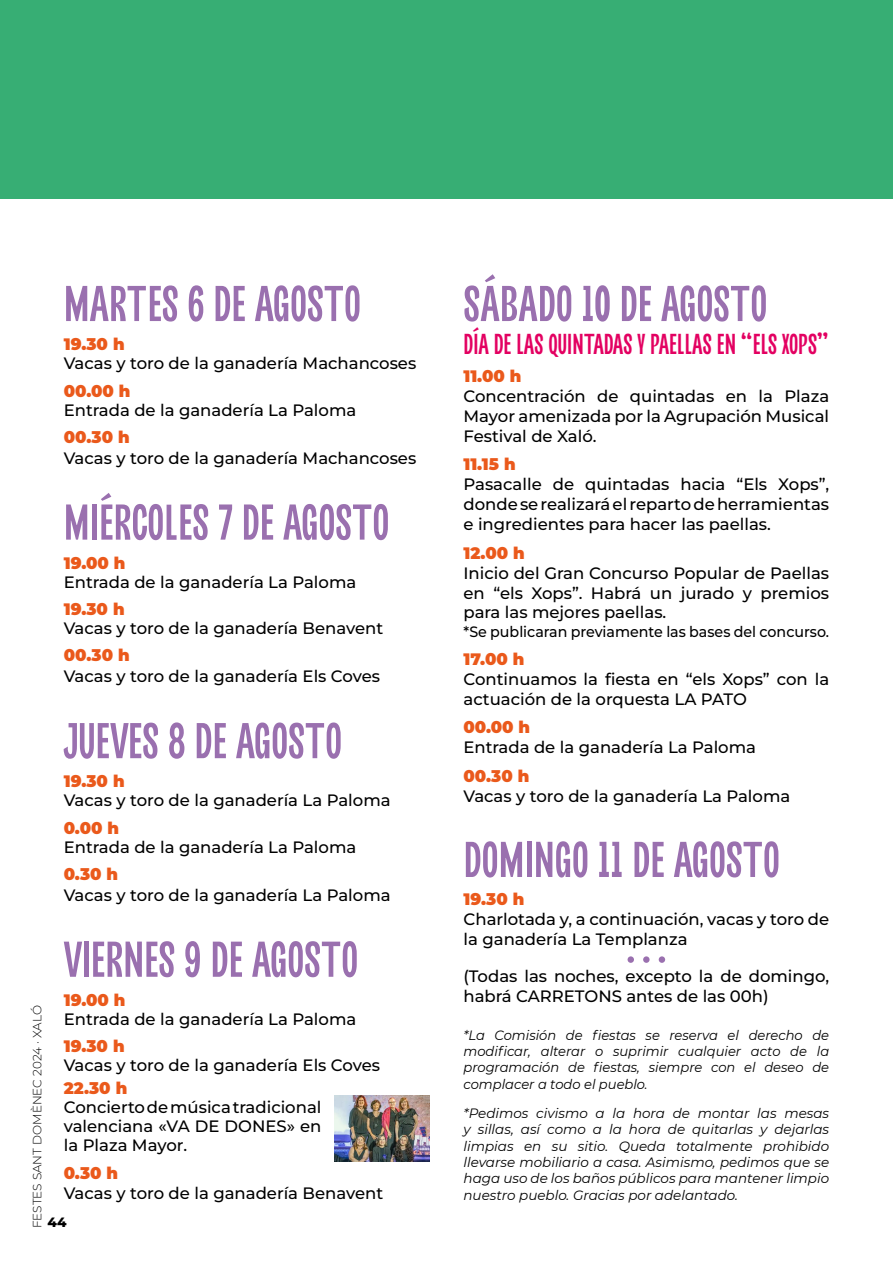
<style>
.page{position:relative;width:893px;height:1263px;background:#fff}
.page>*{position:absolute;margin:0;border:0;box-sizing:border-box;transform-origin:0 0}
.t1{font:condensed 55.5px "Barosans";color:#9a70af}
.t2{font:condensed 31.5px "Barosans";color:#e30061;scale:.96 1}
.t3{font:100 16.5px/20px "Montserrat";color:#000;text-align:justify}
.t4{font:900 16.5px "Montserrat";color:#ea591b}
.t5{font:100 15px "Montserrat";color:#000;scale:.95 1}
.t6{font:italic 13.5px/16.4px "Montserrat";color:#000;text-align:justify}
.t7{font:100 13.5px "Montserrat";color:#000}
.t8{font:300 12px "Montserrat";color:#000}
</style>
<div class="page">
<div style="left:0;top:0;width:893px;height:199px;background:#37ae74"></div>
<img style="left:334px;top:1096px;width:95px;height:65px">
<div style="left:628px;top:956px;width:6px;height:7px;background:#9a70af;border-radius:50%"></div>
<div style="left:643px;top:956px;width:7px;height:7px;background:#9a70af;border-radius:50%"></div>
<div style="left:659px;top:956px;width:6px;height:7px;background:#9a70af;border-radius:50%"></div>
<h1 class="t1" style="left:64px;top:273px;width:299px">MARTES 6 DE AGOSTO</h1>
<p class="t4" style="left:64px;top:332px;width:62px">19.30 h</p>
<p class="t3" style="left:64px;top:353px;width:354px">Vacas y toro de la ganadería Machancoses</p>
<p class="t4" style="left:64px;top:378px;width:68px">00.00 h</p>
<p class="t3" style="left:64px;top:399px;width:294px">Entrada de la ganadería La Paloma</p>
<p class="t4" style="left:64px;top:425px;width:67px">00.30 h</p>
<p class="t3" style="left:64px;top:447px;width:354px">Vacas y toro de la ganadería Machancoses</p>
<h1 class="t1" style="left:64px;top:491px;width:327px">MIÉRCOLES 7 DE AGOSTO</h1>
<p class="t4" style="left:64px;top:551px;width:63px">19.00 h</p>
<p class="t3" style="left:64px;top:571px;width:294px">Entrada de la ganadería La Paloma</p>
<p class="t4" style="left:64px;top:597px;width:62px">19.30 h</p>
<p class="t3" style="left:64px;top:618px;width:321px">Vacas y toro de la ganadería Benavent</p>
<p class="t4" style="left:64px;top:643px;width:67px">00.30 h</p>
<p class="t3" style="left:64px;top:666px;width:318px">Vacas y toro de la ganadería Els Coves</p>
<h1 class="t1" style="left:64px;top:710px;width:280px">JUEVES 8 DE AGOSTO</h1>
<p class="t4" style="left:64px;top:769px;width:62px">19.30 h</p>
<p class="t3" style="left:64px;top:790px;width:328px">Vacas y toro de la ganadería La Paloma</p>
<p class="t4" style="left:64px;top:815px;width:57px">0.00 h</p>
<p class="t3" style="left:64px;top:836px;width:294px">Entrada de la ganadería La Paloma</p>
<p class="t4" style="left:64px;top:862px;width:56px">0.30 h</p>
<p class="t3" style="left:64px;top:884px;width:328px">Vacas y toro de la ganadería La Paloma</p>
<h1 class="t1" style="left:64px;top:928px;width:296px">VIERNES 9 DE AGOSTO</h1>
<p class="t4" style="left:64px;top:988px;width:63px">19.00 h</p>
<p class="t3" style="left:64px;top:1009px;width:294px">Entrada de la ganadería La Paloma</p>
<p class="t4" style="left:64px;top:1034px;width:62px">19.30 h</p>
<p class="t3" style="left:64px;top:1055px;width:318px">Vacas y toro de la ganadería Els Coves</p>
<p class="t4" style="left:64px;top:1076px;width:65px">22.30 h</p>
<p class="t3" style="left:64px;top:1097px;width:259px;line-height:18.9px">Concierto de música tradicional valenciana «VA DE DONES» en la Plaza Mayor.</p>
<p class="t4" style="left:64px;top:1160px;width:56px">0.30 h</p>
<p class="t3" style="left:64px;top:1183px;width:321px">Vacas y toro de la ganadería Benavent</p>
<p class="t8" style="left:29px;top:1228px;width:224px;rotate:-90deg">FESTES SANT DOMÈNEC 2024 · XALÓ</p>
<p class="t7" style="left:48px;top:1213px;width:20px">44</p>
<h1 class="t1" style="left:463px;top:273px;width:305px">SÁBADO 10 DE AGOSTO</h1>
<h2 class="t2" style="left:463px;top:326px;width:382px">DÍA DE LAS QUINTADAS Y PAELLAS EN “ELS XOPS”</h2>
<p class="t4" style="left:463px;top:364px;width:59px">11.00 h</p>
<p class="t3" style="left:463px;top:386px;width:367px">Concentración de quintadas en la Plaza Mayor amenizada por la Agrupación Musical Festival de Xaló.</p>
<p class="t4" style="left:463px;top:452px;width:54px">11.15 h</p>
<p class="t3" style="left:463px;top:474px;width:367px">Pasacalle de quintadas hacia “Els Xops”, donde se realizará el reparto de herramientas e ingredientes para hacer las paellas.</p>
<p class="t4" style="left:463px;top:540px;width:63px">12.00 h</p>
<p class="t3" style="left:463px;top:562px;width:367px">Inicio del Gran Concurso Popular de Paellas en “els Xops”. Habrá un jurado y premios para las mejores paellas.</p>
<p class="t5" style="left:463px;top:621px;width:386px">*Se publicaran previamente las bases del concurso.</p>
<p class="t4" style="left:463px;top:647px;width:62px">17.00 h</p>
<p class="t3" style="left:463px;top:669px;width:367px">Continuamos la fiesta en “els Xops” con la actuación de la orquesta LA PATO</p>
<p class="t4" style="left:463px;top:715px;width:68px">00.00 h</p>
<p class="t3" style="left:463px;top:737px;width:294px">Entrada de la ganadería La Paloma</p>
<p class="t4" style="left:463px;top:763px;width:67px">00.30 h</p>
<p class="t3" style="left:463px;top:785px;width:328px">Vacas y toro de la ganadería La Paloma</p>
<h1 class="t1" style="left:463px;top:829px;width:318px">DOMINGO 11 DE AGOSTO</h1>
<p class="t4" style="left:463px;top:887px;width:62px">19.30 h</p>
<p class="t3" style="left:463px;top:909px;width:367px">Charlotada y, a continuación, vacas y toro de la ganadería La Templanza</p>
<p class="t3" style="left:463px;top:966px;width:367px">(Todas las noches, excepto la de domingo, habrá CARRETONS antes de las 00h)</p>
<p class="t6" style="left:463px;top:1026px;width:367px">*La Comisión de fiestas se reserva el derecho de modificar, alterar o suprimir cualquier acto de la programación de fiestas, siempre con el deseo de complacer a todo el pueblo.</p>
<p class="t6" style="left:463px;top:1104px;width:367px">*Pedimos civismo a la hora de montar las mesas y sillas, así como a la hora de quitarlas y dejarlas limpias en su sitio. Queda totalmente prohibido llevarse mobiliario a casa. Asimismo, pedimos que se haga uso de los baños públicos para mantener limpio nuestro pueblo. Gracias por adelantado.</p>
</div>
